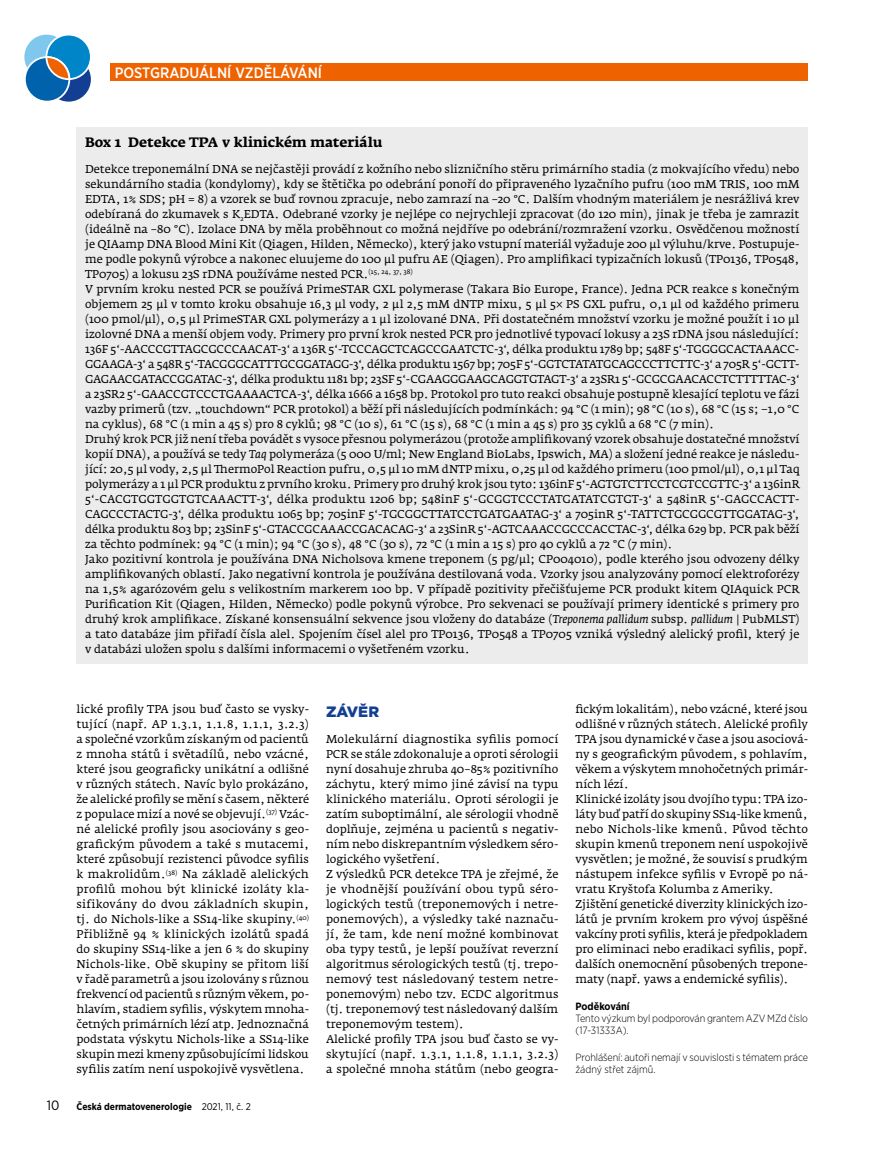
<style>
.page{position:relative;width:893px;height:1149px;background:#fff}
.page>*{position:absolute;margin:0;border:0;box-sizing:border-box;transform-origin:0 0}
.t1{font:500 15px "Gotham Narrow";color:#fff}
.t2{font:900 15px "Gotham";color:#123f93}
.t3{font:700 13.5px "Fedra Serif A Pro";color:#000}
.t4{font:13.5px "Gotham Narrow";color:#000}
.t5{font:11.25px/15px "Fedra Serif A Pro";color:#000}
.t6{font:300 10.5px/12px "Gotham Narrow";letter-spacing:-.01em;color:#000}
.t7{font:700 10.5px "Gotham Narrow";color:#000}
.t8{font:700 9.75px "Gotham Narrow";color:#000}
.s1{font-style:italic}
.s2{font-weight:400}
</style>
<div class="page">
<div style="left:46px;top:57px;width:45px;height:45px;background:#123f93;border-radius:50%"></div>
<div style="left:24px;top:35px;width:45px;height:44px;background:#80c7ed;border-radius:50%"></div>
<div style="left:46px;top:35px;width:45px;height:44px;background:#0085c8;border-radius:50%"></div>
<div style="left:46px;top:34px;width:46px;height:46px;border:2px solid #fff;border-radius:50%"></div>
<div style="left:25px;top:57px;width:44px;height:45px;background:#0062ad;border-radius:50%"></div>
<div style="left:24px;top:56px;width:46px;height:46px;border:2px solid #fff;border-radius:50%"></div>
<svg style="left:45px;top:55px;width:26px;height:26px"></svg>
<div style="left:111px;top:64px;width:697px;height:17px;background:#ee6300"></div>
<div style="left:77px;top:128px;width:731px;height:535px;background:#ececec"></div>
<h1 class="t1" style="left:115px;top:64px;width:209px">POSTGRADUÁLNÍ VZDĚLÁVÁNÍ</h1>
<p class="t3" style="left:85px;top:133px;width:299px">Box 1 Detekce TPA v klinickém materiálu</p>
<p class="t5" style="left:85px;top:161px;width:716px">Detekce treponemální DNA se nejčastěji provádí z kožního nebo slizničního stěru primárního stadia (z mokvajícího vředu) nebo sekundárního stadia (kondylomy), kdy se štětička po odebrání ponoří do připraveného lyzačního pufru (100 mM TRIS, 100 mM EDTA, 1% SDS; pH = 8) a vzorek se buď rovnou zpracuje, nebo zamrazí na –20 °C. Dalším vhodným materiálem je nesrážlivá krev odebíraná do zkumavek s K<sub>2</sub>EDTA. Odebrané vzorky je nejlépe co nejrychleji zpracovat (do 120 min), jinak je třeba je zamrazit (ideálně na –80 °C). Izolace DNA by měla proběhnout co možná nejdříve po odebrání/rozmražení vzorku. Osvědčenou možností je QIAamp DNA Blood Mini Kit (Qiagen, Hilden, Německo), který jako vstupní materiál vyžaduje 200 µl výluhu/krve. Postupuje&shy;me podle pokynů výrobce a nakonec eluujeme do 100 µl pufru AE (Qiagen). Pro amplifikaci typizačních lokusů (TP0136, TP0548, TP0705) a lokusu 23S rDNA používáme nested PCR.<sup>(15,</sup> <sup>24,</sup> <sup>37,</sup> <sup>38)<br></sup>V prvním kroku nested PCR se používá PrimeSTAR GXL polymerase (Takara Bio Europe, France). Jedna PCR reakce s konečným objemem 25 μl v tomto kroku obsahuje 16,3 μl vody, 2 μl 2,5 mM dNTP mixu, 5 μl 5× PS GXL pufru, 0,1 μl od každého primeru (100 pmol/μl), 0,5 μl PrimeSTAR GXL polymerázy a 1 μl izolované DNA. Při dostatečném množství vzorku je možné použít i 10 µl izolovné DNA a menší objem vody. Primery pro první krok nested PCR pro jednotlivé typovací lokusy a 23S rDNA jsou následující:<br>136F 5‘-AACCCGTTAGCGCCCAACAT-3‘ a 136R 5‘-TCCCAGCTCAGCCGAATCTC-3‘, délka produktu 1789 bp; 548F 5‘-TGGGGCACTAAACC-GGAAGA-3‘ a 548R 5‘-TACGGGCATTTGCGGATAGG-3‘, délka produktu 1567 bp; 705F 5‘-GGTCTATATGCAGCCCTTCTTC-3‘ a 705R 5‘-GCTT-GAGAACGATACCGGATAC-3‘, délka produktu 1181 bp; 23SF 5‘-CGAAGGGAAGCAGGTGTAGT-3‘ a 23SR1 5‘-GCGCGAACACCTCTTTTTAC-3‘ a 23SR2 5‘-GAACCGTCCCTGAAAACTCA-3‘, délka 1666 a 1658 bp. Protokol pro tuto reakci obsahuje postupně klesající teplotu ve fázi vazby primerů (tzv. „touchdown“ PCR protokol) a běží při následujících podmínkách: 94 °C (1 min); 98 °C (10 s), 68 °C (15 s; −1,0 °C na cyklus), 68 °C (1 min a 45 s) pro 8 cyklů; 98 °C (10 s), 61 °C (15 s), 68 °C (1 min a 45 s) pro 35 cyklů a 68 °C (7 min).<br>Druhý krok PCR již není třeba povádět s vysoce přesnou polymerázou (protože amplifikovaný vzorek obsahuje dostatečné množství kopií DNA), a používá se tedy <span class="s1">Taq</span> polymeráza (5 000 U/ml; New England BioLabs, Ipswich, MA) a složení jedné reakce je následu&shy;jící: 20,5 μl vody, 2,5 μl ThermoPol Reaction pufru, 0,5 μl 10 mM dNTP mixu, 0,25 μl od každého primeru (100 pmol/μl), 0,1 μl Taq polymerázy a 1 μl PCR produktu z prvního kroku. Primery pro druhý krok jsou tyto: 136inF 5‘-AGTGTCTTCCTCGTCCGTTC-3‘ a 136inR 5‘-CACGTGGTGGTGTCAAACTT-3‘, délka produktu 1206 bp; 548inF 5‘-GCGGTCCCTATGATATCGTGT-3‘ a 548inR 5‘-GAGCCACTT-CAGCCCTACTG-3‘, délka produktu 1065 bp; 705inF 5‘-TGCGGCTTATCCTGATGAATAG-3‘ a 705inR 5‘-TATTCTGCGGCGTTGGATAG-3‘, délka produktu 803 bp; 23SinF 5‘-GTACCGCAAACCGACACAG-3‘ a 23SinR 5‘-AGTCAAACCGCCCACCTAC-3‘, délka 629 bp. PCR pak běží za těchto podmínek: 94 °C (1 min); 94 °C (30 s), 48 °C (30 s), 72 °C (1 min a 15 s) pro 40 cyklů a 72 °C (7 min).<br>Jako pozitivní kontrola je používána DNA Nicholsova kmene treponem (5 pg/μl; CP004010), podle kterého jsou odvozeny délky amplifikovaných oblastí. Jako negativní kontrola je používána destilovaná voda. Vzorky jsou analyzovány pomocí elektroforézy na 1,5% agarózovém gelu s velikostním markerem 100 bp. V případě pozitivity přečišťujeme PCR produkt kitem QIAquick PCR Purification Kit (Qiagen, Hilden, Německo) podle pokynů výrobce. Pro sekvenaci se používají primery identické s primery pro druhý krok amplifikace. Získané konsensuální sekvence jsou vloženy do databáze (<span class="s1">Treponema pallidum</span> subsp. <span class="s1">pallidum</span> | PubMLST) a tato databáze jim přiřadí čísla alel. Spojením čísel alel pro TP0136, TP0548 a TP0705 vzniká výsledný alelický profil, který je v databázi uložen spolu s dalšími informacemi o vyšetřeném vzorku.</p>
<p class="t5" style="left:77px;top:701px;width:234px;text-align:justify">lické profily TPA jsou buď často se vysky&shy;tující (např. AP 1.3.1, 1.1.8, 1.1.1, 3.2.3) a společné vzorkům získaným od pacientů z mnoha států i světadílů, nebo vzácné, které jsou geograficky unikátní a odlišné v různých státech. Navíc bylo prokázáno, že alelické profily se mění s časem, některé z populace mizí a nové se objevují.<sup>(37)</sup> Vzác&shy;né alelické profily jsou asociovány s geo&shy;grafickým původem a také s mutacemi, které způsobují rezistenci původce syfilis k makrolidům.<sup>(38)</sup> Na základě alelických profilů mohou být klinické izoláty kla&shy;sifikovány do dvou základních skupin, tj. do Nichols-like a SS14-like skupiny.<sup>(40)<br></sup>Přibližně 94 % klinických izolátů spadá do skupiny SS14-like a jen 6 % do skupiny Nichols-like. Obě skupiny se přitom liší v řadě parametrů a jsou izolovány s různou frekvencí od pacientů s různým věkem, po&shy;hlavím, stadiem syfilis, výskytem mnoha&shy;četných primárních lézí atp. Jednoznačná podstata výskytu Nichols-like a SS14-like skupin mezi kmeny způsobujícími lidskou syfilis zatím není uspokojivě vysvětlena.</p>
<h1 class="t2" style="left:326px;top:701px;width:55px">ZÁVĚR</h1>
<p class="t5" style="left:326px;top:731px;width:234px">Molekulární diagnostika syfilis pomocí PCR se stále zdokonaluje a oproti sérologii nyní dosahuje zhruba 40–85% pozitivního záchytu, který mimo jiné závisí na typu klinického materiálu. Oproti sérologii je zatím suboptimální, ale sérologii vhodně doplňuje, zejména u pacientů s negativ&shy;ním nebo diskrepantním výsledkem séro&shy;logického vyšetření.<br>Z výsledků PCR detekce TPA je zřejmé, že je vhodnější používání obou typů séro&shy;logických testů (treponemových i netre&shy;ponemových), a výsledky také naznaču&shy;jí, že tam, kde není možné kombinovat oba typy testů, je lepší používat reverzní algoritmus sérologických testů (tj. trepo&shy;nemový test následovaný testem netre&shy;ponemovým) nebo tzv. ECDC algoritmus (tj. treponemový test následovaný dalším treponemovým testem).<br>Alelické profily TPA jsou buď často se vy&shy;skytující (např. 1.3.1, 1.1.8, 1.1.1, 3.2.3) a společné mnoha státům (nebo geogra-</p>
<p class="t4" style="left:47px;top:1096px;width:14px">10</p>
<p class="t8" style="left:77px;top:1099px;width:176px">Česká dermatovenerologie <span class="s2">2021, 11, č. 2</span></p>
<p class="t5" style="left:575px;top:701px;width:234px">fickým lokalitám), nebo vzácné, které jsou odlišné v různých státech. Alelické profily TPA jsou dynamické v čase a jsou asociová&shy;ny s geografickým původem, s pohlavím, věkem a výskytem mnohočetných primár&shy;ních lézí.<br>Klinické izoláty jsou dvojího typu: TPA izo&shy;láty buď patří do skupiny SS14-like kmenů, nebo Nichols-like kmenů. Původ těchto skupin kmenů treponem není uspokojivě vysvětlen; je možné, že souvisí s prudkým nástupem infekce syfilis v Evropě po ná&shy;vratu Kryštofa Kolumba z Ameriky.<br>Zjištění genetické diverzity klinických izo&shy;látů je prvním krokem pro vývoj úspěšné vakcíny proti syfilis, která je předpokladem pro eliminaci nebo eradikaci syfilis, popř. dalších onemocnění působených trepone&shy;maty (např. yaws a endemické syfilis).</p>
<p class="t7" style="left:575px;top:999px;width:56px">Poděkování</p>
<p class="t6" style="left:575px;top:1011px;width:234px">Tento výzkum byl podporován grantem AZV MZd číslo (17-31333A).</p>
<p class="t6" style="left:575px;top:1050px;width:234px">Prohlášení: autoři nemají v souvislosti s tématem práce žádný střet zájmů.</p>
</div>
